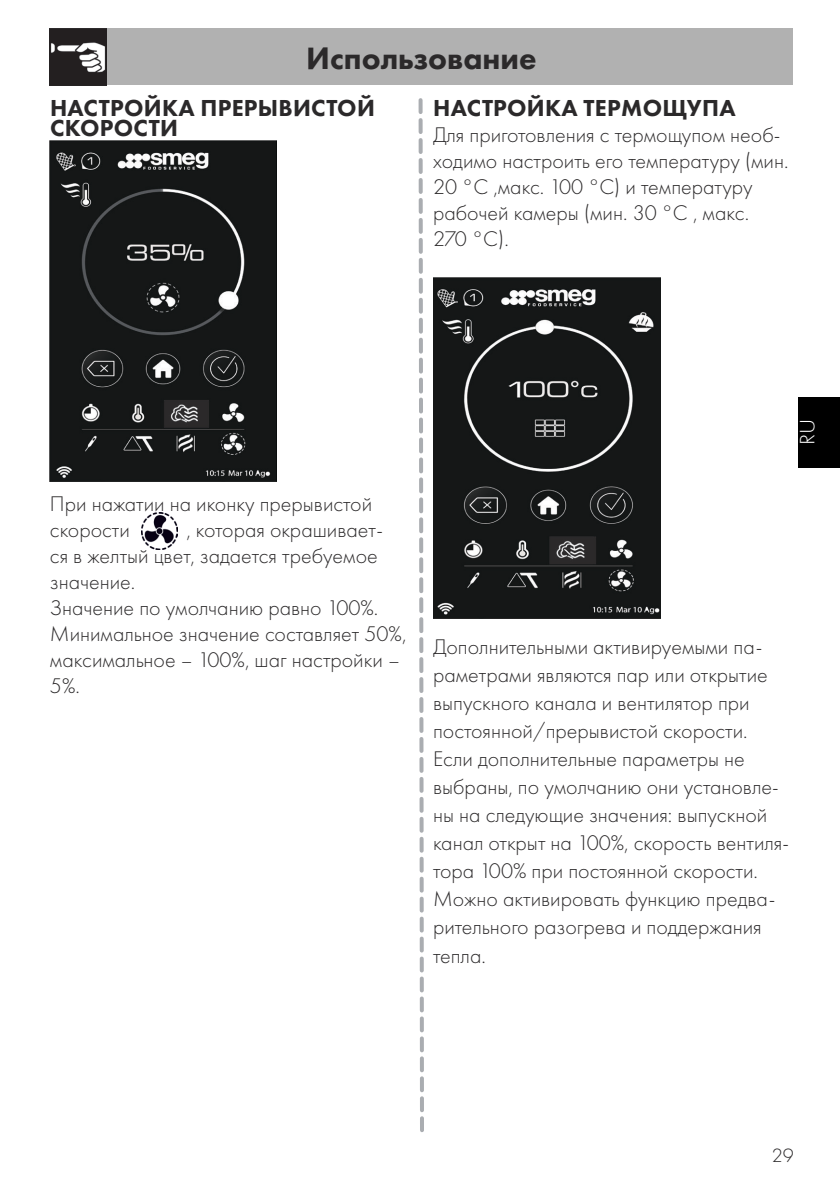
<style>
.page{position:relative;width:840px;height:1191px;background:#fff}
.page>*{position:absolute;margin:0;border:0;box-sizing:border-box;transform-origin:0 0}
.t1{font:800 32px "Futura PT";color:#2b292a}
.t2{font:800 24px/20px "Futura PT";letter-spacing:.01em;color:#2b292a}
.t3{font:300 22px/26px "Futura PT";color:#2b292a}
.t4{font:300 21.6px "Futura PT";color:#fff;scale:1.11 1}
.t5{font:300 20px "Futura PT";color:#2b292a}
</style>
<div class="page">
<div style="left:797px;top:397px;width:42px;height:70px;background:#000"></div>
<img style="left:50px;top:141px;width:227px;height:340px">
<img style="left:433px;top:278px;width:226px;height:340px">
<img style="left:141px;top:513px;width:37px;height:36px">
<div style="left:50px;top:28px;width:742px;height:57px;background:#b1b1b1"></div>
<img style="left:50px;top:28px;width:57px;height:57px">
<svg style="left:418px;top:98px;width:6px;height:1034px"></svg>
<h1 class="t1" style="left:306px;top:41px;width:232px">Использование</h1>
<p class="t2" style="left:50px;top:98px;width:326px">НАСТРОЙКА ПРЕРЫВИСТОЙ<br>СКОРОСТИ</p>
<p class="t2" style="left:433px;top:98px;width:304px">НАСТРОЙКА ТЕРМОЩУПА</p>
<p class="t3" style="left:433px;top:123px;width:357px">Для приготовления с термощупом необ&shy;ходимо настроить его температуру (мин.<br>20 °C ,макс. 100 °C) и температуру рабочей камеры (мин. 30 °C , макс.<br>270 °C).</p>
<p class="t3" style="left:50px;top:491px;width:323px">При нажатии на иконку прерывистой скорости</p>
<p class="t3" style="left:50px;top:517px;width:358px;text-indent:136px">, которая окрашивает&shy;ся в желтый цвет, задается требуемое значение.<br>Значение по умолчанию равно 100%.<br>Минимальное значение составляет 50%, максимальное – 100%, шаг настройки –<br>5%.</p>
<p class="t4" style="left:796px;top:445px;width:25px;rotate:-90deg">RU</p>
<p class="t3" style="left:433px;top:634px;width:357px;line-height:28px">Дополнительными активируемыми па&shy;раметрами являются пар или открытие выпускного канала и вентилятор при постоянной/прерывистой скорости.<br>Если дополнительные параметры не выбраны, по умолчанию они установле&shy;ны на следующие значения: выпускной канал открыт на 100%, скорость вентиля&shy;тора 100% при постоянной скорости.<br>Можно активировать функцию предва&shy;рительного разогрева и поддержания тепла.</p>
<p class="t5" style="left:771px;top:1145px;width:23px">29</p>
</div>
